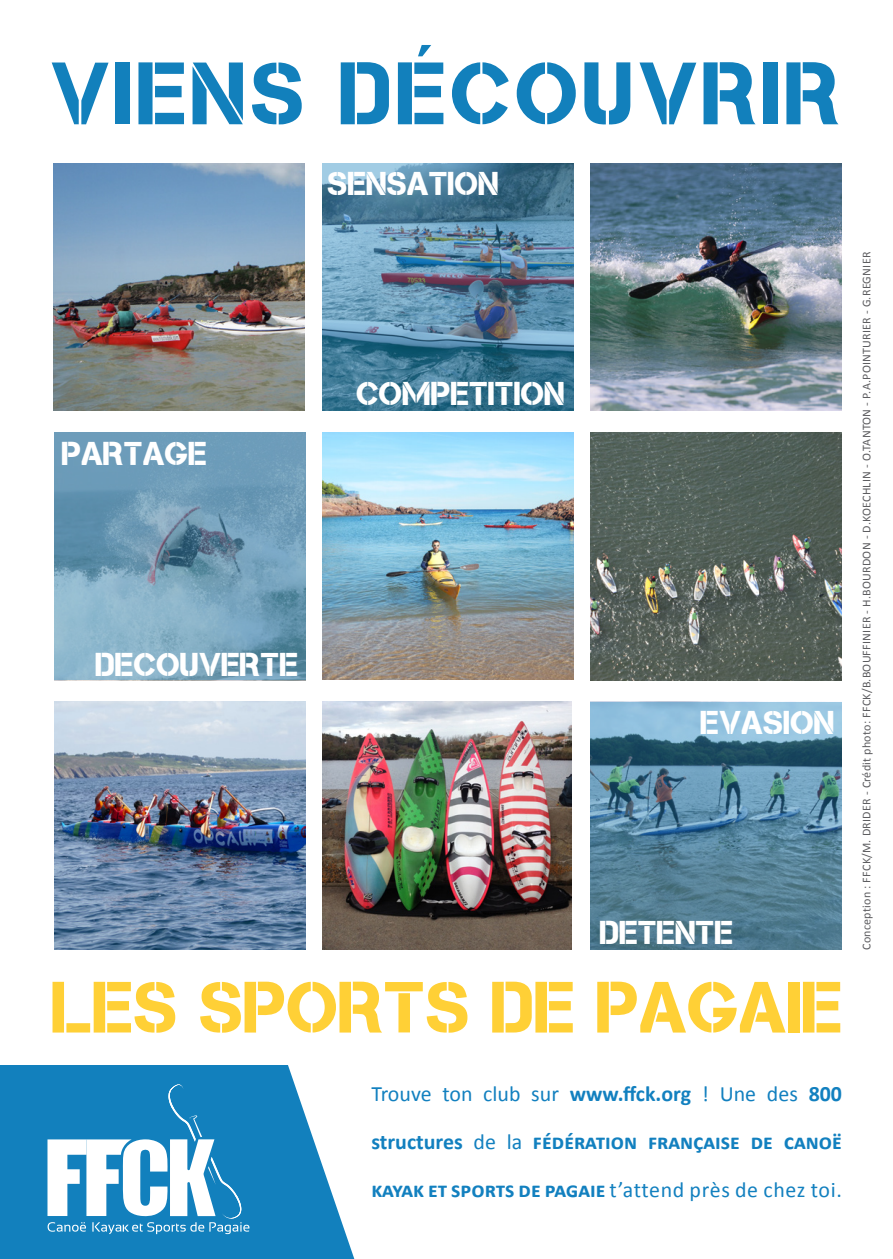
<style>
.page{position:relative;width:893px;height:1259px;background:#fff}
.page>*{position:absolute;margin:0;border:0;box-sizing:border-box;transform-origin:0 0}
.t1{font:88.2px "Capture Smallz Clean";letter-spacing:.05em;color:#1280bc}
.t2{font:72.3px "Capture Smallz Clean";color:#ffd036}
.t3{font:33px "Capture Smallz Clean";color:#fff}
.t4{font:700 21.9px/48px "Calibri";color:#1280bf;text-align:justify}
.t5{font:12px "Calibri";letter-spacing:.02em;color:#5c5c5f}
.s1{font-weight:400}
</style>
<div class="page">
<img style="left:54px;top:702px;width:251px;height:247px">
<img style="left:591px;top:433px;width:251px;height:247px">
<img style="left:322px;top:432px;width:251px;height:247px">
<img style="left:322px;top:702px;width:249px;height:247px">
<img style="left:54px;top:163px;width:251px;height:247px">
<img style="left:590px;top:163px;width:251px;height:247px">
<img style="left:322px;top:163px;width:251px;height:247px">
<svg style="left:54px;top:432px;width:251px;height:248px;background:#74a0b9"></svg>
<svg style="left:590px;top:702px;width:251px;height:247px;background:#5a879f"></svg>
<div style="left:0;top:1065px;width:354px;height:194px;background:#1280bd"></div>
<svg style="left:47px;top:1084px;width:202px;height:150px"></svg>
<svg style="left:288px;top:1065px;width:67px;height:194px"></svg>
<p class="t1" style="left:52px;top:45px;width:792px">VIENS DÉCOUVRIR</p>
<p class="t3" style="left:328px;top:165px;width:173px">SENSATION</p>
<p class="t3" style="left:62px;top:435px;width:147px">PARTAGE</p>
<p class="t3" style="left:357px;top:375px;width:210px">COMPETITION</p>
<p class="t3" style="left:96px;top:646px;width:204px">DECOUVERTE</p>
<p class="t3" style="left:701px;top:704px;width:136px">EVASION</p>
<p class="t3" style="left:600px;top:914px;width:135px">DETENTE</p>
<p class="t2" style="left:53px;top:967px;width:793px">LES SPORTS DE PAGAIE</p>
<p class="t5" style="left:859px;top:950px;width:699px;rotate:-90deg">Conception : FFCK/M. DRIDER - Crédit photo: FFCK/B.BOUFFINIER - H.BOURDON - D.KOECHLIN - O.TANTON - P.A.POINTURIER - G.REGNIER</p>
<p class="t4" style="left:371px;top:1069px;width:472px"><span class="s1">Trouve ton club sur</span> www.ffck.org <span class="s1">! Une des</span> 800 structures <span class="s1">de la</span> Fédération Française de Canoë Kayak et Sports de Pagaie <span class="s1">t’attend près de chez toi.</span></p>
</div>
